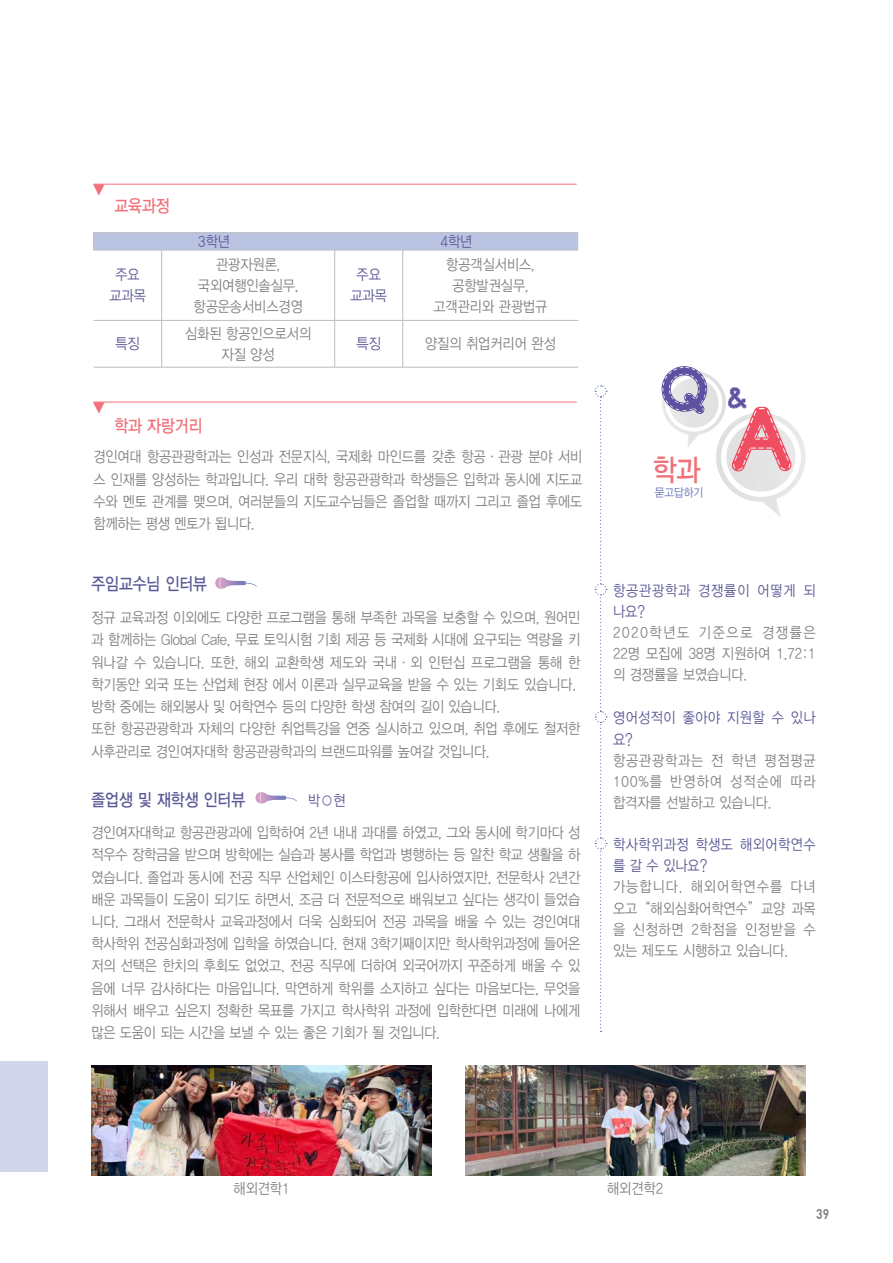
<style>
.page{position:relative;width:893px;height:1263px;background:#fff}
.page>*{position:absolute;margin:0;border:0;box-sizing:border-box;transform-origin:0 0}
.t1{font:30.15px "YDIYGO330";color:#f17079;scale:.86 1}
.t2{font:17.4px "YDIYGO330";color:#5c5a97;scale:.86 1}
.t3{font:17.4px "YDIYGO330";color:#f17079;scale:.86 1}
.본문_8point{font:15px/22.2px "YDIYGO320";letter-spacing:-.01em;color:#808285;text-align:justify;scale:.88 1}
.바탕글{font:15px/21.1px "YDIYGO320";color:#808285;text-align:justify;scale:.88 1}
.바탕글-2{font:15px/21.1px "YDIYGO320";letter-spacing:.035em;color:#5c5a97;scale:.88 1}
.바탕글-3{font:15px/21.1px "YDIYGO320";letter-spacing:.065em;color:#5c5a97;scale:.88 1}
.t4{font:13.95px "Dinbol";color:#808285;scale:.86 1}
.t5{font:12px "YDIYGO320";color:#6270b5;scale:.88 1}
</style>
<div class="page">
<div style="left:0;top:1061px;width:48px;height:110px;background:#d3d6ea"></div>
<svg style="left:661px;top:366px;width:145px;height:151px"></svg>
<svg style="left:594px;top:385px;width:13px;height:647px"></svg>
<hr style="left:93px;top:184px;width:484px;height:1px;background:#f17079">
<hr style="left:93px;top:402px;width:484px;height:1px;background:#f17079">
<div style="left:93px;top:233px;width:485px;height:17px;background:#bac3e2"></div>
<hr style="left:93px;top:232px;width:69px;height:1px;background:#bcbdc0">
<hr style="left:162px;top:232px;width:173px;height:1px;background:#bcbdc0">
<hr style="left:335px;top:232px;width:68px;height:1px;background:#bcbdc0">
<hr style="left:403px;top:232px;width:175px;height:1px;background:#bcbdc0">
<hr style="left:335px;top:250px;width:68px;height:1px;background:#bcbdc0">
<hr style="left:335px;top:320px;width:68px;height:1px;background:#bcbdc0">
<hr style="left:335px;top:367px;width:68px;height:1px;background:#bcbdc0">
<hr style="left:402px;top:250px;width:1px;height:70px;background:#bcbdc0">
<hr style="left:402px;top:321px;width:1px;height:46px;background:#bcbdc0">
<hr style="left:403px;top:250px;width:175px;height:1px;background:#bcbdc0">
<hr style="left:403px;top:320px;width:175px;height:1px;background:#bcbdc0">
<hr style="left:403px;top:367px;width:175px;height:1px;background:#bcbdc0">
<hr style="left:93px;top:250px;width:69px;height:1px;background:#bcbdc0">
<hr style="left:94px;top:320px;width:68px;height:1px;background:#bcbdc0">
<hr style="left:94px;top:367px;width:68px;height:1px;background:#bcbdc0">
<hr style="left:162px;top:250px;width:173px;height:1px;background:#bcbdc0">
<hr style="left:161px;top:250px;width:1px;height:70px;background:#bcbdc0">
<hr style="left:334px;top:250px;width:1px;height:70px;background:#bcbdc0">
<hr style="left:162px;top:320px;width:173px;height:1px;background:#bcbdc0">
<hr style="left:161px;top:321px;width:1px;height:46px;background:#bcbdc0">
<hr style="left:334px;top:321px;width:1px;height:46px;background:#bcbdc0">
<hr style="left:162px;top:367px;width:173px;height:1px;background:#bcbdc0">
<svg style="left:215px;top:577px;width:42px;height:12px"></svg>
<svg style="left:255px;top:792px;width:42px;height:12px"></svg>
<img style="left:91px;top:1065px;width:340px;height:111px">
<img style="left:465px;top:1065px;width:340px;height:111px">
<p class="t3" style="left:91px;top:180px;width:19px">▼</p>
<p class="t3" style="left:114px;top:196px;width:66px">교육과정</p>
<p class="바탕글-2" style="left:198px;top:231px;width:38px">3학년</p>
<p class="바탕글-2" style="left:441px;top:231px;width:38px">4학년</p>
<p class="바탕글-2" style="left:109px;top:264px;width:43px;text-align:center">주요 교과목</p>
<p class="바탕글" style="left:194px;top:254px;width:126px;text-align:center">관광자원론, 국외여행인솔실무, 항공운송서비스경영</p>
<p class="바탕글-2" style="left:350px;top:264px;width:43px;text-align:center">주요 교과목</p>
<p class="바탕글" style="left:446px;top:254px;width:102px;text-align:center">항공객실서비스, 공항발권실무,</p>
<p class="바탕글" style="left:433px;top:296px;width:131px">고객관리와 관광법규</p>
<p class="바탕글-2" style="left:115px;top:333px;width:29px">특징</p>
<p class="바탕글" style="left:185px;top:323px;width:145px">심화된 항공인으로서의</p>
<p class="바탕글" style="left:222px;top:344px;width:62px">자질 양성</p>
<p class="바탕글-2" style="left:357px;top:333px;width:29px">특징</p>
<p class="바탕글" style="left:425px;top:333px;width:150px">양질의 취업커리어 완성</p>
<p class="t3" style="left:91px;top:398px;width:19px">▼</p>
<p class="본문_8point" style="left:93px;top:446px;width:557px">경인여대 항공관광학과는 인성과 전문지식, 국제화 마인드를 갖춘 항공·관광 분야 서비 스 인재를 양성하는 학과입니다. 우리 대학 항공관광학과 학생들은 입학과 동시에 지도교 수와 멘토 관계를 맺으며, 여러분들의 지도교수님들은 졸업할 때까지 그리고 졸업 후에도 함께하는 평생 멘토가 됩니다.</p>
<p class="t3" style="left:114px;top:416px;width:104px">학과 자랑거리</p>
<p class="t2" style="left:91px;top:575px;width:136px">주임교수님 인터뷰</p>
<p class="본문_8point" style="left:91px;top:607px;width:557px">정규 교육과정 이외에도 다양한 프로그램을 통해 부족한 과목을 보충할 수 있으며, 원어민 과 함께하는 Global Cafe, 무료 토익시험 기회 제공 등 국제화 시대에 요구되는 역량을 키 워나갈 수 있습니다. 또한, 해외 교환학생 제도와 국내·외 인턴십 프로그램을 통해 한 학기동안 외국 또는 산업체 현장 에서 이론과 실무교육을 받을 수 있는 기회도 있습니다.</p>
<p class="본문_8point" style="left:91px;top:696px;width:466px">방학 중에는 해외봉사 및 어학연수 등의 다양한 학생 참여의 길이 있습니다.</p>
<p class="본문_8point" style="left:91px;top:718px;width:557px">또한 항공관광학과 자체의 다양한 취업특강을 연중 실시하고 있으며, 취업 후에도 철저한 사후관리로 경인여자대학 항공관광학과의 브랜드파워를 높여갈 것입니다.</p>
<p class="t2" style="left:91px;top:790px;width:180px">졸업생 및 재학생 인터뷰</p>
<p class="바탕글-2" style="left:308px;top:790px;width:44px">박○현</p>
<p class="본문_8point" style="left:91px;top:822px;width:557px">경인여자대학교 항공관광과에 입학하여 2년 내내 과대를 하였고, 그와 동시에 학기마다 성 적우수 장학금을 받으며 방학에는 실습과 봉사를 학업과 병행하는 등 알찬 학교 생활을 하 였습니다. 졸업과 동시에 전공 직무 산업체인 이스타항공에 입사하였지만, 전문학사 2년간 배운 과목들이 도움이 되기도 하면서, 조금 더 전문적으로 배워보고 싶다는 생각이 들었습 니다. 그래서 전문학사 교육과정에서 더욱 심화되어 전공 과목을 배울 수 있는 경인여대 학사학위 전공심화과정에 입학을 하였습니다. 현재 3학기째이지만 학사학위과정에 들어온 저의 선택은 한치의 후회도 없었고, 전공 직무에 더하여 외국어까지 꾸준하게 배울 수 있 음에 너무 감사하다는 마음입니다. 막연하게 학위를 소지하고 싶다는 마음보다는, 무엇을 위해서 배우고 싶은지 정확한 목표를 가지고 학사학위 과정에 입학한다면 미래에 나에게 많은 도움이 되는 시간을 보낼 수 있는 좋은 기회가 될 것입니다.</p>
<h1 class="t1" style="left:653px;top:453px;width:57px">학과</h1>
<p class="t5" style="left:655px;top:486px;width:56px">묻고답하기</p>
<p class="바탕글-3" style="left:613px;top:580px;width:232px">항공관광학과 경쟁률이 어떻게 되 나요?</p>
<p class="바탕글" style="left:613px;top:622px;width:232px">2020학년도 기준으로 경쟁률은 22명 모집에 38명 지원하여 1.72:1 의 경쟁률을 보였습니다.</p>
<p class="바탕글-2" style="left:613px;top:707px;width:232px">영어성적이 좋아야 지원할 수 있나 요?</p>
<p class="바탕글" style="left:613px;top:750px;width:232px">항공관광학과는 전 학년 평점평균 100%를 반영하여 성적순에 따라 합격자를 선발하고 있습니다.</p>
<p class="바탕글-2" style="left:613px;top:834px;width:232px">학사학위과정 학생도 해외어학연수 를 갈 수 있나요?</p>
<p class="바탕글" style="left:613px;top:876px;width:232px">가능합니다. 해외어학연수를 다녀 오고“해외심화어학연수”교양 과목 을 신청하면 2학점을 인정받을 수 있는 제도도 시행하고 있습니다.</p>
<p class="바탕글" style="left:234px;top:1178px;width:65px">해외견학1</p>
<p class="바탕글" style="left:607px;top:1178px;width:65px">해외견학2</p>
<p class="t4" style="left:816px;top:1204px;width:17px">39</p>
</div>
